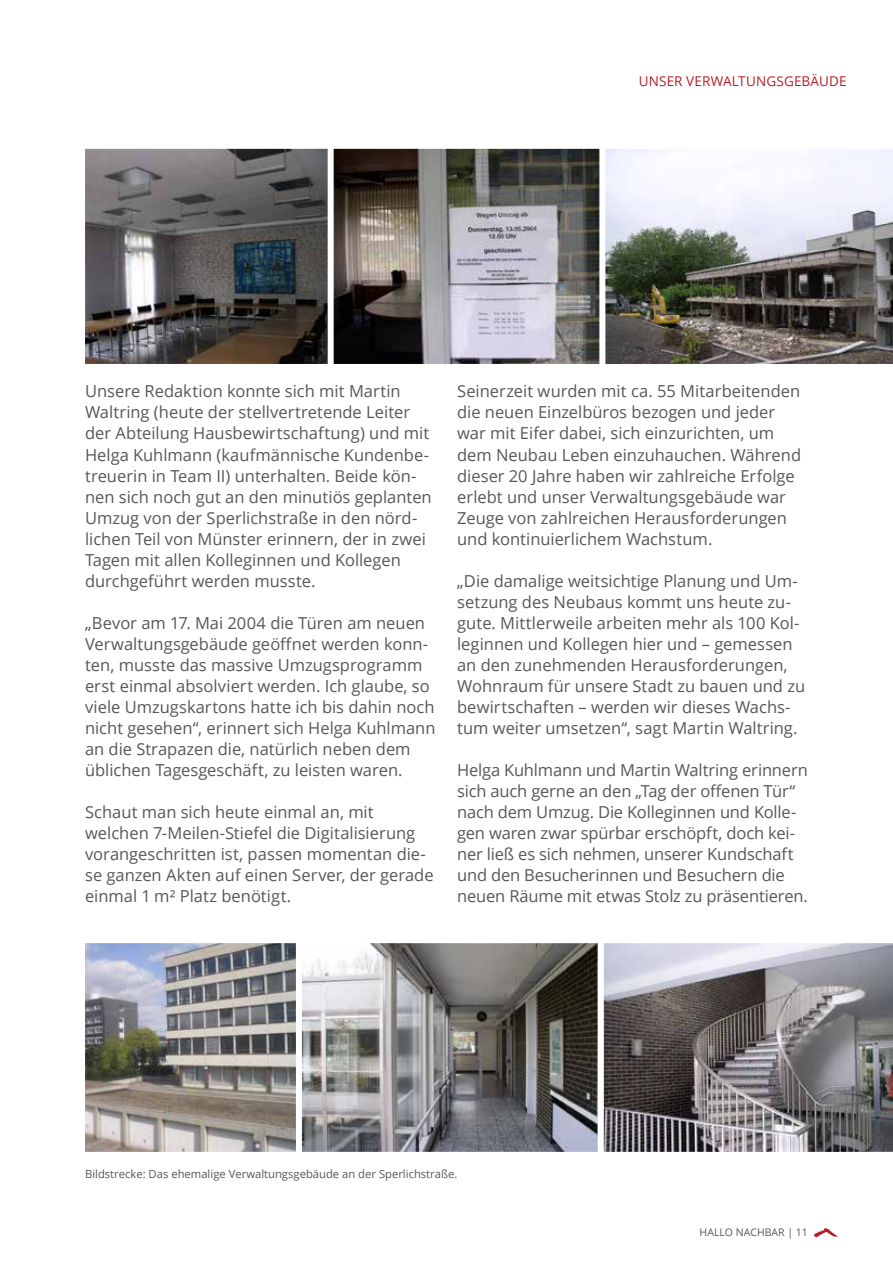
<style>
.page{position:relative;width:893px;height:1263px;background:#fff}
.page>*{position:absolute;margin:0;border:0;box-sizing:border-box;transform-origin:0 0}
.t1{font:16.5px/21px "Open Sans";color:#575756}
.t2{font:13.5px "Open Sans";letter-spacing:.01em;color:#b61f29}
.t3{font:11.25px "Open Sans";color:#575756}
.t4{font:10.5px "Open Sans";color:#575756}
</style>
<div class="page">
<svg style="left:814px;top:1228px;width:24px;height:10px"></svg>
<img style="left:85px;top:943px;width:208px;height:209px">
<svg style="left:293px;top:943px;width:302px;height:209px;background:#838282"></svg>
<svg style="left:595px;top:943px;width:298px;height:209px;background:#827f82"></svg>
<svg style="left:85px;top:148px;width:240px;height:216px;background:#5b595a"></svg>
<svg style="left:325px;top:148px;width:271px;height:216px;background:#7c7879"></svg>
<img style="left:596px;top:148px;width:297px;height:216px">
<p class="t2" style="left:639px;top:72px;width:209px">UNSER VERWALTUNGSGEBÄUDE</p>
<p class="t1" style="left:85px;top:381px;width:348px">Unsere Redaktion konnte sich mit Martin Waltring (heute der stellvertretende Leiter der Abteilung Hausbewirtschaftung) und mit Helga Kuhlmann (kaufmännische Kundenbe&shy;treuerin in Team II) unterhalten. Beide kön&shy;nen sich noch gut an den minutiös geplanten Umzug von der Sperlichstraße in den nörd&shy;lichen Teil von Münster erinnern, der in zwei Tagen mit allen Kolleginnen und Kollegen durchgeführt werden musste.</p>
<p class="t1" style="left:85px;top:612px;width:352px">„Bevor am 17. Mai 2004 die Türen am neuen Verwaltungsgebäude geöffnet werden konn&shy;ten, musste das massive Umzugsprogramm erst einmal absolviert werden. Ich glaube, so viele Umzugskartons hatte ich bis dahin noch nicht gesehen“, erinnert sich Helga Kuhlmann an die Strapazen die, natürlich neben dem üblichen Tagesgeschäft, zu leisten waren.</p>
<p class="t1" style="left:85px;top:801px;width:350px">Schaut man sich heute einmal an, mit welchen 7-Meilen-Stiefel die Digitalisierung vorangeschritten ist, passen momentan die&shy;se ganzen Akten auf einen Server, der gerade einmal 1 m² Platz benötigt.</p>
<p class="t1" style="left:457px;top:381px;width:345px">Seinerzeit wurden mit ca. 55 Mitarbeitenden die neuen Einzelbüros bezogen und jeder war mit Eifer dabei, sich einzurichten, um dem Neubau Leben einzuhauchen. Während dieser 20 Jahre haben wir zahlreiche Erfolge erlebt und unser Verwaltungsgebäude war Zeuge von zahlreichen Herausforderungen und kontinuierlichem Wachstum.</p>
<p class="t1" style="left:457px;top:570px;width:349px">„Die damalige weitsichtige Planung und Um&shy;setzung des Neubaus kommt uns heute zu&shy;gute. Mittlerweile arbeiten mehr als 100 Kol&shy;leginnen und Kollegen hier und – gemessen an den zunehmenden Herausforderungen, Wohnraum für unsere Stadt zu bauen und zu bewirtschaften – werden wir dieses Wachs&shy;tum weiter umsetzen“, sagt Martin Waltring.</p>
<p class="t1" style="left:457px;top:759px;width:352px">Helga Kuhlmann und Martin Waltring erinnern sich auch gerne an den „Tag der offenen Tür“ nach dem Umzug. Die Kolleginnen und Kolle&shy;gen waren zwar spürbar erschöpft, doch kei&shy;ner ließ es sich nehmen, unserer Kundschaft und den Besucherinnen und Besuchern die neuen Räume mit etwas Stolz zu präsentieren.</p>
<p class="t3" style="left:85px;top:1166px;width:374px">Bildstrecke: Das ehemalige Verwaltungsgebäude an der Sperlichstraße.</p>
<p class="t4" style="left:700px;top:1225px;width:110px">HALLO NACHBAR | 11</p>
</div>
